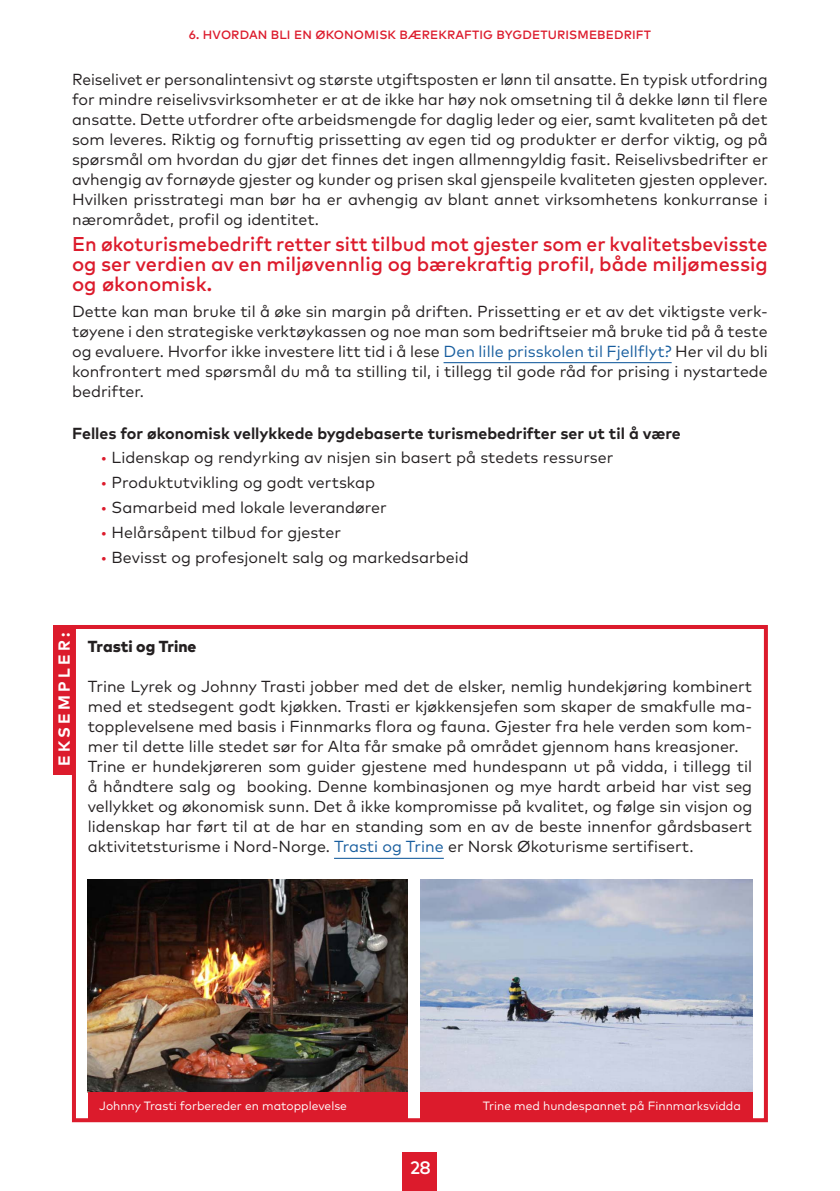
<style>
.page{position:relative;width:840px;height:1191px;background:#fff}
.page>*{position:absolute;margin:0;border:0;box-sizing:border-box;transform-origin:0 0}
.t1{font:500 20px/20px "Mark";color:#dc1b2c;text-align:justify;scale:.96 1}
.t2{font:500 18px "Mark";color:#fff}
.t3{font:16px/20px "Mark";color:#231f20;text-align:justify}
.t4{font:700 16px "Mark";color:#231f20}
.t5{font:800 16px "Mark";color:#231f20}
.t6{font:700 16px "Mark";letter-spacing:.2em;color:#fff}
.t7{font:12px "Mark";color:#fff}
.t8{font:500 12px "Mark";letter-spacing:.01em;color:#dc1b2c}
.s1{color:#175d9e}
.s2{color:#dc1b2c}
</style>
<div class="page">
<div style="left:403px;top:1152px;width:34px;height:39px;background:#dc1b2c"></div>
<hr style="left:443px;top:362px;width:228px;height:1px;background:#175d9e">
<div style="left:72px;top:625px;width:695px;height:497px;border:4px solid #dc1b2c"></div>
<hr style="left:334px;top:857px;width:109px;height:2px;background:#175d9e">
<img style="left:88px;top:879px;width:319px;height:213px">
<div style="left:53px;top:625px;width:20px;height:149px;background:#dc1b2c"></div>
<div style="left:88px;top:1092px;width:319px;height:26px;background:#dc1b2c"></div>
<img style="left:420px;top:879px;width:331px;height:213px">
<div style="left:420px;top:1092px;width:331px;height:26px;background:#dc1b2c"></div>
<p class="t8" style="left:189px;top:27px;width:463px">6. HVORDAN BLI EN ØKONOMISK BÆREKRAFTIG BYGDETURISMEBEDRIFT</p>
<p class="t3" style="left:72px;top:69px;width:697px">Reiselivet er personalintensivt og største utgiftsposten er lønn til ansatte. En typisk utfordring for mindre reiselivsvirksomheter er at de ikke har høy nok omsetning til å dekke lønn til flere ansatte. Dette utfordrer ofte arbeidsmengde for daglig leder og eier, samt kvaliteten på det som leveres. Riktig og fornuftig prissetting av egen tid og produkter er derfor viktig, og på spørsmål om hvordan du gjør det finnes det ingen allmenngyldig fasit. Reiselivsbedrifter er avhengig av fornøyde gjester og kunder og prisen skal gjenspeile kvaliteten gjesten opplever.<br>Hvilken prisstrategi man bør ha er avhengig av blant annet virksomhetens konkurranse i nærområdet, profil og identitet.</p>
<p class="t1" style="left:72px;top:233px;width:725px">En økoturismebedrift retter sitt tilbud mot gjester som er kvalitetsbevisste og ser verdien av en miljøvennlig og bærekraftig profil, både miljømessig og økonomisk.</p>
<p class="t3" style="left:72px;top:301px;width:697px">Dette kan man bruke til å øke sin margin på driften. Prissetting er et av det viktigste verk&shy;tøyene i den strategiske verktøykassen og noe man som bedriftseier må bruke tid på å teste og evaluere. Hvorfor ikke investere litt tid i å lese <span class="s1">Den lille prisskolen til Fjellflyt?</span> Her vil du bli konfrontert med spørsmål du må ta stilling til, i tillegg til gode råd for prising i nystartede bedrifter.</p>
<p class="t4" style="left:72px;top:423px;width:610px">Felles for økonomisk vellykkede bygdebaserte turismebedrifter ser ut til å være</p>
<p class="t3" style="left:100px;top:447px;width:514px"><span class="s2">•</span> Lidenskap og rendyrking av nisjen sin basert på stedets ressurser</p>
<p class="t3" style="left:100px;top:472px;width:276px"><span class="s2">•</span> Produktutvikling og godt vertskap</p>
<p class="t3" style="left:100px;top:497px;width:288px"><span class="s2">•</span> Samarbeid med lokale leverandører</p>
<p class="t3" style="left:100px;top:522px;width:242px"><span class="s2">•</span> Helårsåpent tilbud for gjester</p>
<p class="t3" style="left:100px;top:547px;width:369px"><span class="s2">•</span> Bevisst og profesjonelt salg og markedsarbeid</p>
<p class="t6" style="left:54px;top:766px;width:135px;rotate:-90deg">EKSEMPLER:</p>
<p class="t5" style="left:88px;top:636px;width:110px">Trasti og Trine</p>
<p class="t3" style="left:88px;top:676px;width:665px">Trine Lyrek og Johnny Trasti jobber med det de elsker, nemlig hundekjøring kombinert med et stedsegent godt kjøkken. Trasti er kjøkkensjefen som skaper de smakfulle ma&shy;topplevelsene med basis i Finnmarks flora og fauna. Gjester fra hele verden som kom&shy;mer til dette lille stedet sør for Alta får smake på området gjennom hans kreasjoner.</p>
<p class="t3" style="left:88px;top:756px;width:665px">Trine er hundekjøreren som guider gjestene med hundespann ut på vidda, i tillegg til å håndtere salg og booking. Denne kombinasjonen og mye hardt arbeid har vist seg vellykket og økonomisk sunn. Det å ikke kompromisse på kvalitet, og følge sin visjon og lidenskap har ført til at de har en standing som en av de beste innenfor gårdsbasert aktivitetsturisme i Nord-Norge. <span class="s1">Trasti og Trine</span> er Norsk Økoturisme sertifisert.</p>
<p class="t7" style="left:99px;top:1098px;width:249px">Johnny Trasti forbereder en matopplevelse</p>
<p class="t7" style="left:482px;top:1098px;width:259px">Trine med hundespannet på Finnmarksvidda</p>
<p class="t2" style="left:409px;top:1156px;width:23px">28</p>
</div>
